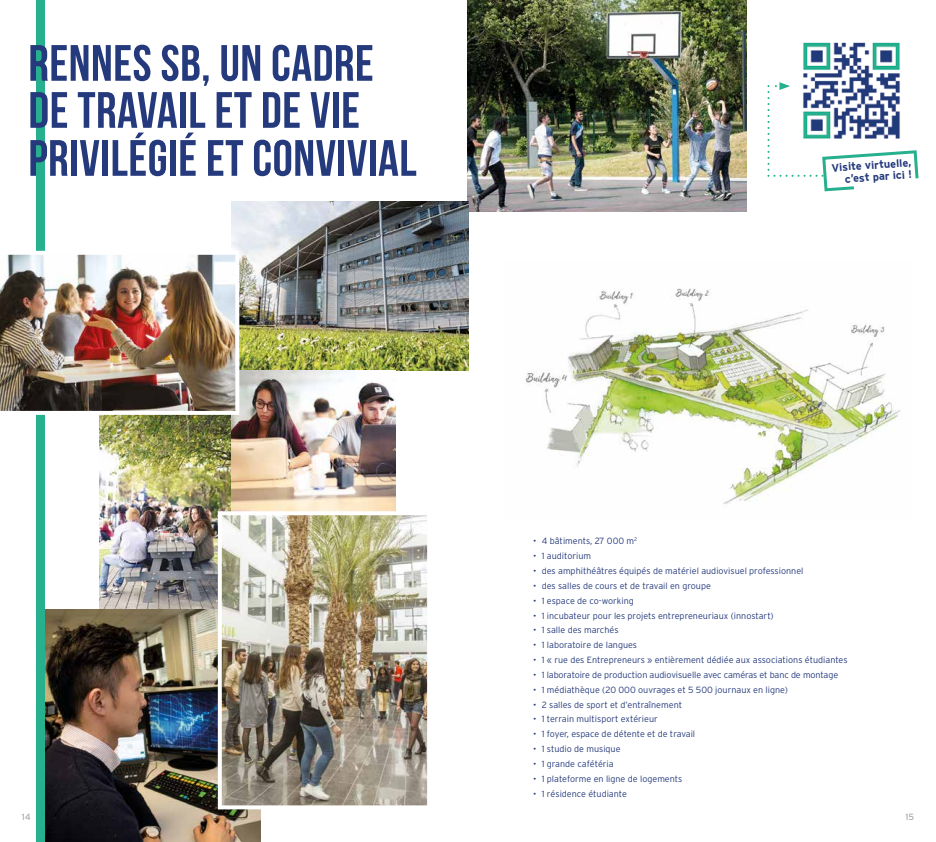
<style>
.page{position:relative;width:936px;height:842px;background:#fff}
.page>*{position:absolute;margin:0;border:0;box-sizing:border-box;transform-origin:0 0}
.t1{font:700 51px/47.5px "Bebas Neue";letter-spacing:.01em;color:#253a7c}
.t2{font:700 11px/12px "Interstate";color:#253a7c;text-align:right}
.t3{font:300 9px "Interstate";color:#253a7c}
.t4{font:9px "Interstate";color:#acacac}
</style>
<div class="page">
<img style="left:45px;top:609px;width:215px;height:233px">
<div style="left:37px;top:0;width:8px;height:842px;background:#27b08e"></div>
<img style="left:468px;top:0;width:278px;height:211px">
<img style="left:100px;top:415px;width:131px;height:194px">
<img style="left:231px;top:201px;width:237px;height:169px">
<img style="left:231px;top:370px;width:164px;height:141px">
<img style="left:525px;top:288px;width:376px;height:216px">
<img style="left:803px;top:42px;width:97px;height:40px">
<img style="left:0;top:251px;width:239px;height:164px">
<img style="left:218px;top:511px;width:210px;height:298px">
<svg style="left:767px;top:82px;width:152px;height:110px"></svg>
<h1 class="t1" style="left:28px;top:39px;width:390px">RENNES SB, UN CADRE<br>DE TRAVAIL ET DE VIE<br>PRIVILÉGIÉ ET CONVIVIAL</h1>
<p class="t2" style="left:831px;top:162px;width:81px;rotate:-4deg">Visite virtuelle, c’est par ici !</p>
<p class="t3" style="left:533px;top:536px;width:105px">• 4 bâtiments, 27 000 m<sup>2</sup></p>
<p class="t3" style="left:533px;top:551px;width:59px">• 1 auditorium</p>
<p class="t3" style="left:533px;top:565px;width:272px">• des amphithéâtres équipés de matériel audiovisuel professionnel</p>
<p class="t3" style="left:533px;top:580px;width:179px">• des salles de cours et de travail en groupe</p>
<p class="t3" style="left:533px;top:595px;width:102px">• 1 espace de co-working</p>
<p class="t3" style="left:533px;top:610px;width:242px">• 1 incubateur pour les projets entrepreneuriaux (innostart)</p>
<p class="t3" style="left:533px;top:625px;width:87px">• 1 salle des marchés</p>
<p class="t3" style="left:533px;top:640px;width:105px">• 1 laboratoire de langues</p>
<p class="t3" style="left:533px;top:654px;width:316px">• 1 « rue des Entrepreneurs » entièrement dédiée aux associations étudiantes</p>
<p class="t3" style="left:533px;top:669px;width:306px">• 1 laboratoire de production audiovisuelle avec caméras et banc de montage</p>
<p class="t3" style="left:533px;top:684px;width:256px">• 1 médiathèque (20 000 ouvrages et 5 500 journaux en ligne)</p>
<p class="t3" style="left:533px;top:699px;width:150px">• 2 salles de sport et d’entraînement</p>
<p class="t3" style="left:533px;top:714px;width:126px">• 1 terrain multisport extérieur</p>
<p class="t3" style="left:533px;top:729px;width:163px">• 1 foyer, espace de détente et de travail</p>
<p class="t3" style="left:533px;top:743px;width:89px">• 1 studio de musique</p>
<p class="t3" style="left:533px;top:758px;width:82px">• 1 grande cafétéria</p>
<p class="t3" style="left:533px;top:773px;width:151px">• 1 plateforme en ligne de logements</p>
<p class="t3" style="left:533px;top:788px;width:95px">• 1 résidence étudiante</p>
<p class="t4" style="left:22px;top:812px;width:11px">14</p>
<p class="t4" style="left:905px;top:812px;width:10px">15</p>
</div>
